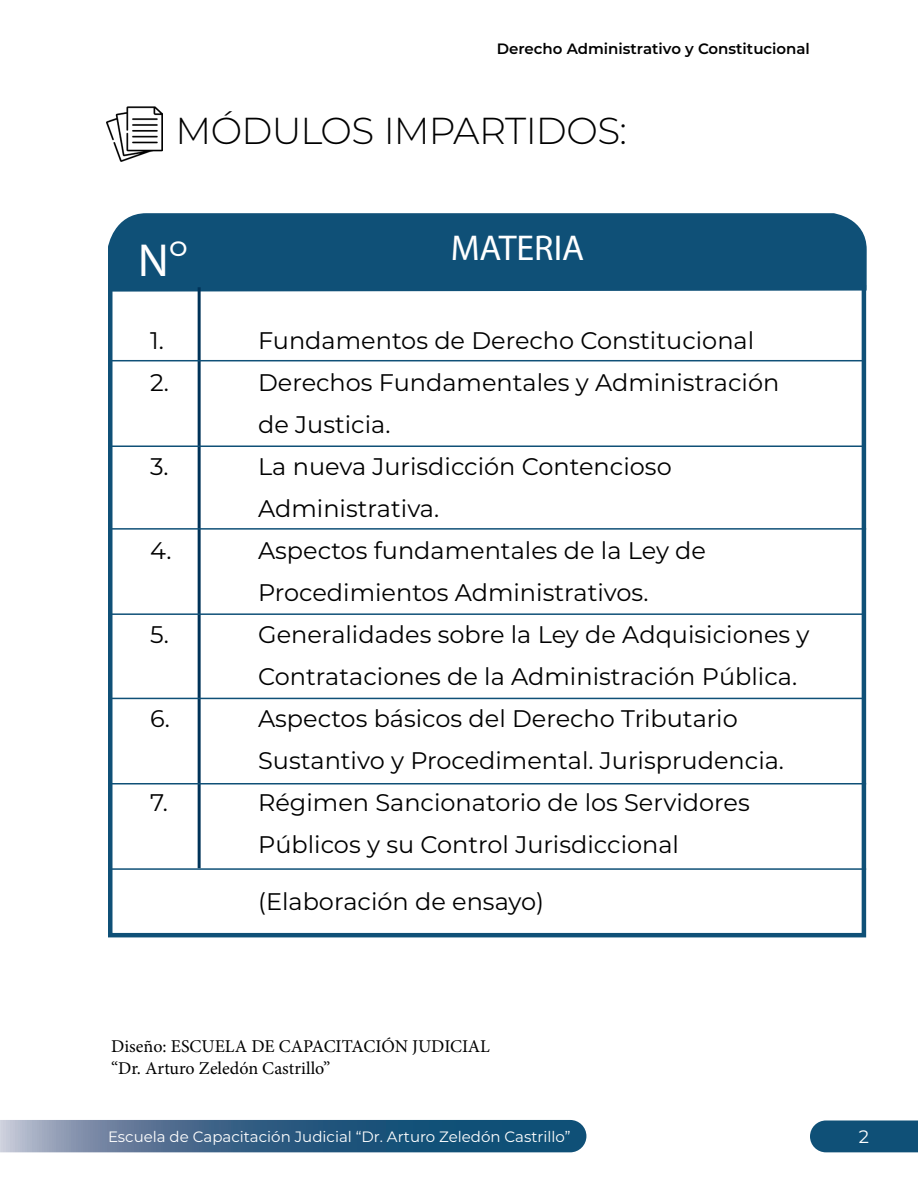
<style>
.page{position:relative;width:918px;height:1188px;background:#fff}
.page>*{position:absolute;margin:0;border:0;box-sizing:border-box;transform-origin:0 0}
.t1{font:46.5px "Myriad Variable Concept";color:#fff}
.t2{font:300 37.5px "Montserrat";letter-spacing:-.015em;color:#000}
.t3{font:36px "Myriad Variable Concept";color:#fff}
.t4{font:24px/42px "Montserrat";color:#000}
.t5{font:18px "Minion Pro";color:#000}
.t6{font:18px "Montserrat";color:#fff}
.t7{font:15px "Montserrat";color:#fff}
.t8{font:600 15px "Montserrat";color:#000}
.s1{font-family:"Montserrat"}
</style>
<div class="page">
<div style="left:810px;top:1120px;width:108px;height:32px;background:#0f5077"></div>
<svg style="left:0;top:1120px;width:586px;height:32px;background:#3e688b"></svg>
<img style="left:107px;top:107px;width:55px;height:55px">
<div style="left:108px;top:213px;width:759px;height:79px;background:#0f5077"></div>
<div style="left:108px;top:285px;width:758px;height:652px;border:4px solid #0f5077"></div>
<hr style="left:198px;top:287px;width:3px;height:581px;background:#003358">
<hr style="left:108px;top:360px;width:755px;height:1px;background:#0f5077">
<hr style="left:110px;top:446px;width:755px;height:1px;background:#0f5077">
<hr style="left:111px;top:528px;width:755px;height:2px;background:#0f5077">
<hr style="left:110px;top:613px;width:755px;height:2px;background:#0f5077">
<hr style="left:110px;top:698px;width:755px;height:1px;background:#0f5077">
<hr style="left:111px;top:783px;width:755px;height:1px;background:#0f5077">
<hr style="left:111px;top:868px;width:755px;height:2px;background:#0f5077">
<p class="t8" style="left:497px;top:38px;width:315px">Derecho Administrativo y Constitucional</p>
<p class="t2" style="left:176px;top:106px;width:453px">MÓDULOS IMPARTIDOS:</p>
<p class="t1" style="left:138px;top:233px;width:51px">N<span class="s1">º</span></p>
<p class="t3" style="left:451px;top:227px;width:135px">MATERIA</p>
<p class="t4" style="left:150px;top:319px;width:15px">1.</p>
<p class="t4" style="left:258px;top:319px;width:498px">Fundamentos de Derecho Constitucional</p>
<p class="t4" style="left:150px;top:361px;width:20px">2.</p>
<p class="t4" style="left:258px;top:361px;width:523px">Derechos Fundamentales y Administración</p>
<p class="t4" style="left:258px;top:403px;width:134px">de Justicia.</p>
<p class="t4" style="left:150px;top:445px;width:20px">3.</p>
<p class="t4" style="left:258px;top:445px;width:415px">La nueva Jurisdicción Contencioso</p>
<p class="t4" style="left:258px;top:487px;width:183px">Administrativa.</p>
<p class="t4" style="left:150px;top:529px;width:23px">4.</p>
<p class="t4" style="left:258px;top:529px;width:449px">Aspectos fundamentales de la Ley de</p>
<p class="t4" style="left:258px;top:571px;width:392px">Procedimientos Administrativos.</p>
<p class="t4" style="left:150px;top:613px;width:20px">5.</p>
<p class="t4" style="left:258px;top:613px;width:553px">Generalidades sobre la Ley de Adquisiciones y<br>Contrataciones de la Administración Pública.</p>
<p class="t4" style="left:150px;top:697px;width:21px">6.</p>
<p class="t4" style="left:258px;top:697px;width:481px">Aspectos básicos del Derecho Tributario</p>
<p class="t4" style="left:258px;top:739px;width:527px">Sustantivo y Procedimental. Jurisprudencia.</p>
<p class="t4" style="left:150px;top:781px;width:19px">7.</p>
<p class="t4" style="left:258px;top:781px;width:493px">Régimen Sancionatorio de los Servidores</p>
<p class="t4" style="left:258px;top:823px;width:422px">Públicos y su Control Jurisdiccional</p>
<p class="t4" style="left:258px;top:880px;width:288px">(Elaboración de ensayo)</p>
<p class="t5" style="left:111px;top:1034px;width:380px">Diseño: ESCUELA DE CAPACITACIÓN JUDICIAL</p>
<p class="t5" style="left:111px;top:1056px;width:221px">“Dr. Arturo Zeledón Castrillo”</p>
<p class="t7" style="left:108px;top:1126px;width:464px">Escuela de Capacitación Judicial “Dr. Arturo Zeledón Castrillo”</p>
<p class="t6" style="left:859px;top:1125px;width:12px">2</p>
</div>
